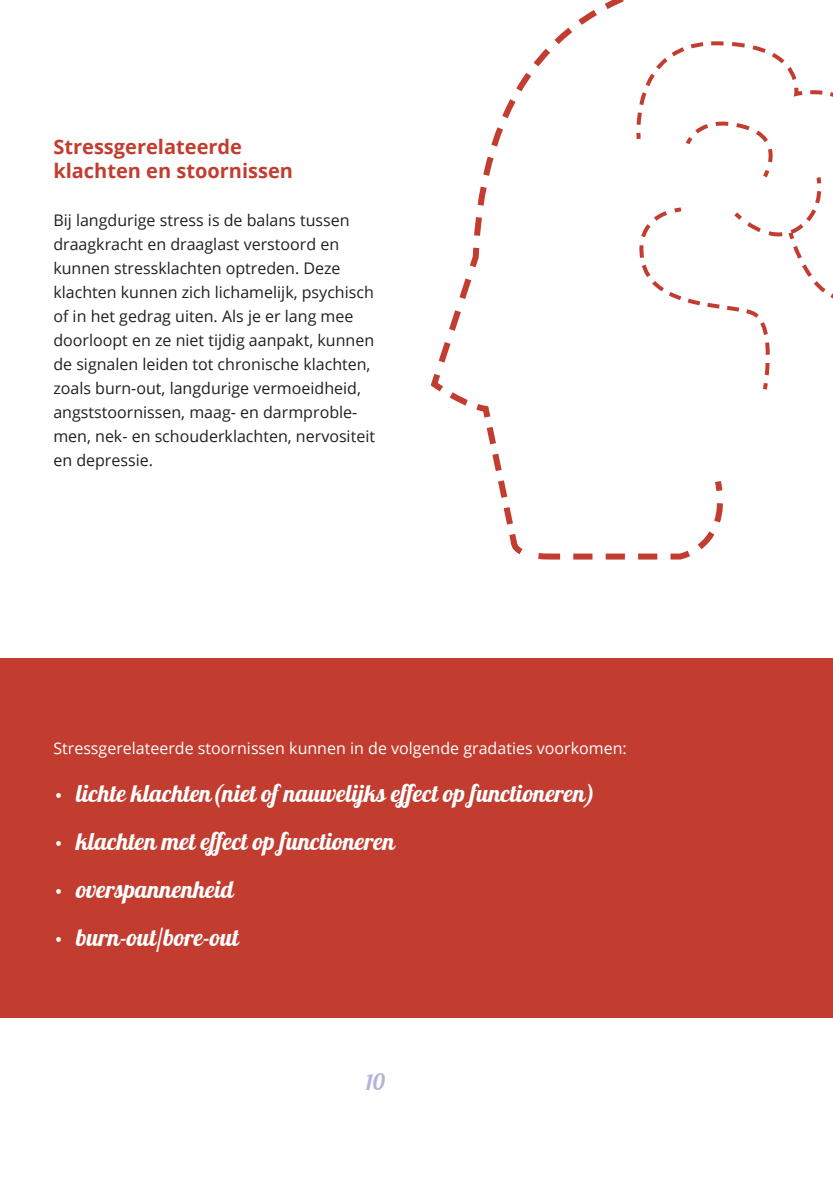
<style>
.page{position:relative;width:833px;height:1184px;background:#fff}
.page>*{position:absolute;margin:0;border:0;box-sizing:border-box;transform-origin:0 0}
.t1{font:24px "Lobster";color:#fff}
.t2{font:22px "Lobster";color:#b2b4d9}
.t3{font:700 20px/24px "Open Sans";color:#c23d30}
.t4{font:16px/24px "Open Sans";color:#231f20}
.t5{font:16px "Open Sans";color:#fff}
</style>
<div class="page">
<svg style="left:430px;top:0;width:293px;height:560px"></svg>
<div style="left:0;top:658px;width:832px;height:359px;background:#c23d30"></div>
<svg style="left:634px;top:0;width:199px;height:393px"></svg>
<p class="t3" style="left:53px;top:134px;width:241px">Stressgerelateerde klachten en stoornissen</p>
<p class="t4" style="left:53px;top:207px;width:323px">Bij langdurige stress is de balans tussen draagkracht en draaglast verstoord en kunnen stressklachten optreden. Deze klachten kunnen zich lichamelijk, psychisch of in het gedrag uiten. Als je er lang mee doorloopt en ze niet tijdig aanpakt, kunnen de signalen leiden tot chronische klachten, zoals burn-out, langdurige vermoeidheid, angststoornissen, maag- en darmproble&shy;men, nek- en schouderklachten, nervositeit en depressie.</p>
<p class="t5" style="left:53px;top:737px;width:574px">Stressgerelateerde stoornissen kunnen in de volgende gradaties voorkomen:</p>
<h1 class="t1" style="left:53px;top:778px;width:543px">• lichte klachten(niet of nauwelijks effect op functioneren)</h1>
<h1 class="t1" style="left:53px;top:826px;width:343px">• klachten met effect op functioneren</h1>
<h1 class="t1" style="left:53px;top:874px;width:182px">• overspannenheid</h1>
<h1 class="t1" style="left:53px;top:922px;width:187px">• burn-out/bore-out</h1>
<h2 class="t2" style="left:366px;top:1068px;width:21px">10</h2>
</div>
